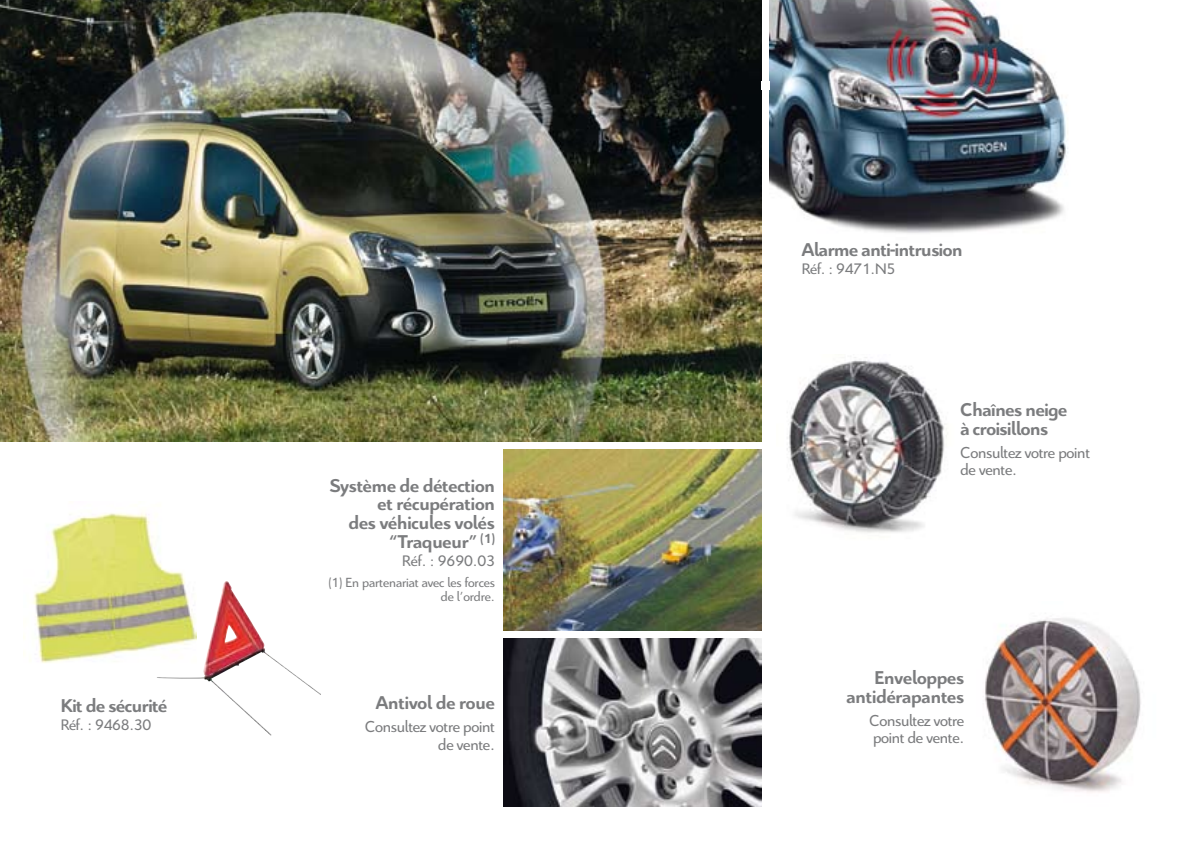
<style>
.page{position:relative;width:1191px;height:851px;background:#fff}
.page>*{position:absolute;margin:0;border:0;box-sizing:border-box;transform-origin:0 0}
.t1{font:700 20px/18.6px "Citroen";letter-spacing:-.005em;color:#7b7c7e;text-align:right}
.t2{font:17.2px/17.2px "Citroen";letter-spacing:-.015em;color:#7b7c7e}
.t3{font:16.4px "Citroen";letter-spacing:-.015em;color:#7b7c7e}
.t4{font:14.2px/14.2px "Citroen";letter-spacing:-.005em;color:#7b7c7e;text-align:right}
</style>
<div class="page">
<img style="left:157px;top:581px;width:164px;height:154px">
<img style="left:504px;top:449px;width:257px;height:181px">
<img style="left:0;top:0;width:761px;height:441px">
<img style="left:770px;top:0;width:298px;height:233px">
<img style="left:503px;top:638px;width:258px;height:168px">
<img style="left:787px;top:357px;width:161px;height:176px">
<img style="left:985px;top:618px;width:156px;height:174px">
<img style="left:32px;top:513px;width:165px;height:154px">
<p class="t1" style="left:61px;top:694px;width:108px">Kit de sécurité</p>
<p class="t3" style="left:61px;top:714px;width:92px">Réf. : 9468.30</p>
<p class="t1" style="left:330px;top:475px;width:167px">Système de détection et récupération<br>des véhicules volés “Traqueur” <sup>(1)</sup></p>
<p class="t3" style="left:402px;top:550px;width:94px">Réf. : 9690.03</p>
<p class="t4" style="left:328px;top:574px;width:168px">(1) En partenariat avec les forces de l’ordre.</p>
<p class="t1" style="left:376px;top:692px;width:120px">Antivol de roue</p>
<p class="t2" style="left:365px;top:717px;width:131px;text-align:right">Consultez votre point de vente.</p>
<p class="t1" style="left:802px;top:239px;width:162px">Alarme anti-intrusion</p>
<p class="t3" style="left:802px;top:258px;width:95px">Réf. : 9471.N5</p>
<p class="t1" style="left:960px;top:399px;width:108px;text-align:left">Chaînes neige à croisillons</p>
<p class="t2" style="left:960px;top:443px;width:131px">Consultez votre point de vente.</p>
<p class="t1" style="left:846px;top:667px;width:119px">Enveloppes antidérapantes</p>
<p class="t2" style="left:869px;top:711px;width:96px">Consultez votre point de vente.</p>
</div>
